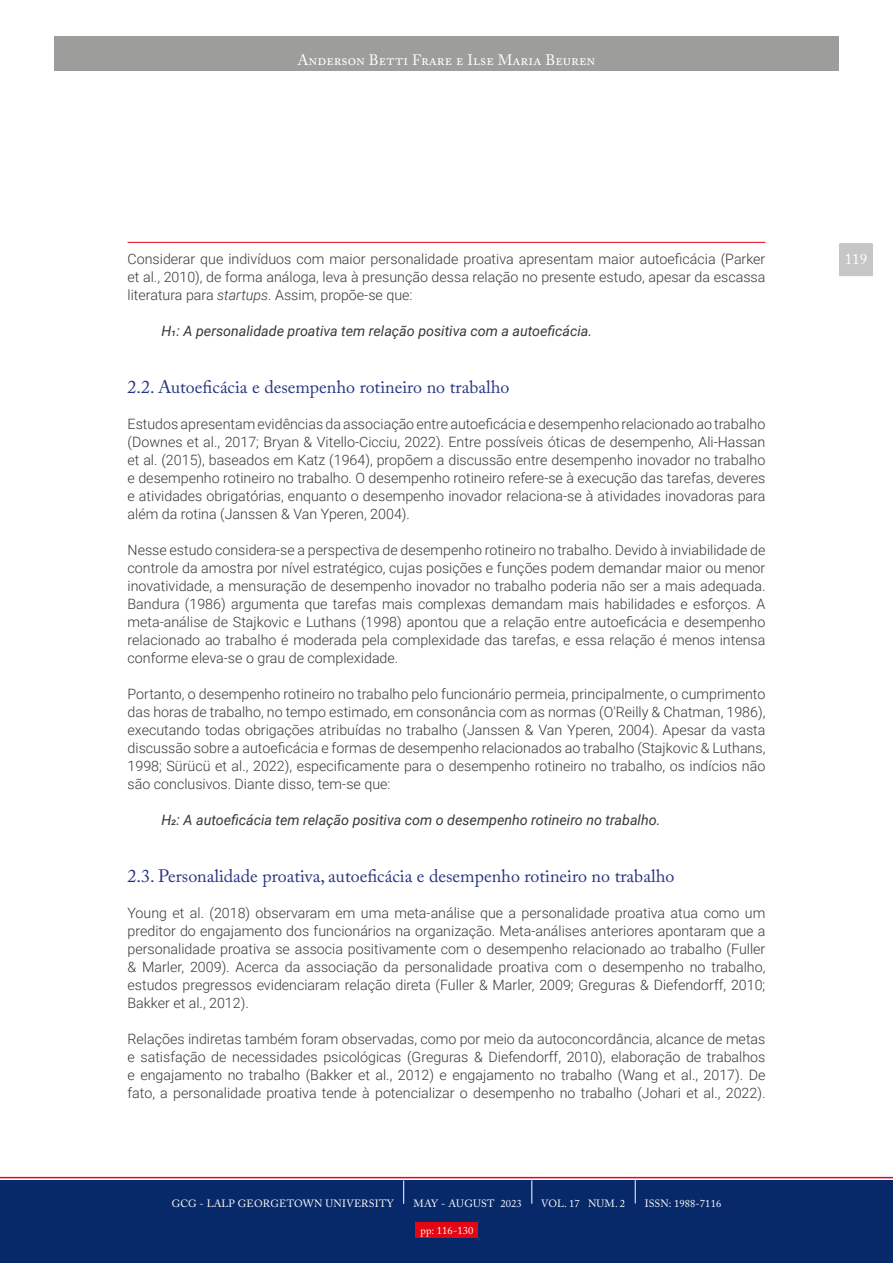
<style>
.page{position:relative;width:893px;height:1263px;background:#fff}
.page>*{position:absolute;margin:0;border:0;box-sizing:border-box;transform-origin:0 0}
.t1{font:18px "Adobe Caslon Pro";letter-spacing:-.005em;color:#283583}
.t2{font:15px "Adobe Caslon Pro";letter-spacing:.005em;color:#fff}
.t3{font:300 14.25px/18px "Roboto";color:#3a3835;text-align:justify}
.t4{font:italic 14.25px "Roboto";color:#3a3835}
.t5{font:10.5px "Adobe Caslon Pro";letter-spacing:.01em;color:#fff}
.s1{font-style:italic}
</style>
<div class="page">
<div style="left:54px;top:37px;width:785px;height:34px;background:#9d9d9c"></div>
<div style="left:0;top:1180px;width:893px;height:83px;background:#082969"></div>
<div style="left:416px;top:1222px;width:62px;height:15px;background:#e30613"></div>
<div style="left:839px;top:243px;width:34px;height:33px;background:#c6c6c6;border-radius:2px"></div>
<hr style="left:128px;top:242px;width:637px;height:1px;background:#e30613">
<svg style="left:0;top:1177px;width:893px;height:27px"></svg>
<p class="t2" style="left:297px;top:51px;width:300px">Anderson Betti Frare e Ilse Maria Beuren</p>
<p class="t3" style="left:128px;top:250px;width:639px">Considerar que indivíduos com maior personalidade proativa apresentam maior autoeficácia (Parker et al., 2010), de forma análoga, leva à presunção dessa relação no presente estudo, apesar da escassa literatura para <span class="s1">startups</span>. Assim, propõe-se que:</p>
<p class="t4" style="left:162px;top:321px;width:432px">H1: A personalidade proativa tem relação positiva com a autoeficácia.</p>
<p class="t1" style="left:128px;top:377px;width:383px">2.2. Autoeficácia e desempenho rotineiro no trabalho</p>
<p class="t3" style="left:128px;top:415px;width:639px">Estudos apresentam evidências da associação entre autoeficácia e desempenho relacionado ao trabalho (Downes et al., 2017; Bryan &amp; Vitello-Cicciu, 2022). Entre possíveis óticas de desempenho, Ali-Hassan et al. (2015), baseados em Katz (1964), propõem a discussão entre desempenho inovador no trabalho e desempenho rotineiro no trabalho. O desempenho rotineiro refere-se à execução das tarefas, deveres e atividades obrigatórias, enquanto o desempenho inovador relaciona-se à atividades inovadoras para além da rotina (Janssen &amp; Van Yperen, 2004).</p>
<p class="t3" style="left:128px;top:541px;width:639px">Nesse estudo considera-se a perspectiva de desempenho rotineiro no trabalho. Devido à inviabilidade de controle da amostra por nível estratégico, cujas posições e funções podem demandar maior ou menor inovatividade, a mensuração de desempenho inovador no trabalho poderia não ser a mais adequada.<br>Bandura (1986) argumenta que tarefas mais complexas demandam mais habilidades e esforços. A meta-análise de Stajkovic e Luthans (1998) apontou que a relação entre autoeficácia e desempenho relacionado ao trabalho é moderada pela complexidade das tarefas, e essa relação é menos intensa conforme eleva-se o grau de complexidade.</p>
<p class="t3" style="left:128px;top:685px;width:639px">Portanto, o desempenho rotineiro no trabalho pelo funcionário permeia, principalmente, o cumprimento das horas de trabalho, no tempo estimado, em consonância com as normas (O'Reilly &amp; Chatman, 1986), executando todas obrigações atribuídas no trabalho (Janssen &amp; Van Yperen, 2004). Apesar da vasta discussão sobre a autoeficácia e formas de desempenho relacionados ao trabalho (Stajkovic &amp; Luthans, 1998; Sürücü et al., 2022), especificamente para o desempenho rotineiro no trabalho, os indícios não são conclusivos. Diante disso, tem-se que:</p>
<p class="t4" style="left:162px;top:810px;width:500px">H2: A autoeficácia tem relação positiva com o desempenho rotineiro no trabalho.</p>
<p class="t1" style="left:128px;top:866px;width:548px">2.3. Personalidade proativa, autoeficácia e desempenho rotineiro no trabalho</p>
<p class="t3" style="left:128px;top:904px;width:639px">Young et al. (2018) observaram em uma meta-análise que a personalidade proativa atua como um preditor do engajamento dos funcionários na organização. Meta-análises anteriores apontaram que a personalidade proativa se associa positivamente com o desempenho relacionado ao trabalho (Fuller &amp; Marler, 2009). Acerca da associação da personalidade proativa com o desempenho no trabalho, estudos pregressos evidenciaram relação direta (Fuller &amp; Marler, 2009; Greguras &amp; Diefendorff, 2010; Bakker et al., 2012).</p>
<p class="t3" style="left:128px;top:1030px;width:639px">Relações indiretas também foram observadas, como por meio da autoconcordância, alcance de metas e satisfação de necessidades psicológicas (Greguras &amp; Diefendorff, 2010), elaboração de trabalhos e engajamento no trabalho (Bakker et al., 2012) e engajamento no trabalho (Wang et al., 2017). De fato, a personalidade proativa tende à potencializar o desempenho no trabalho (Johari et al., 2022).</p>
<p class="t5" style="left:172px;top:1197px;width:224px">GCG - LALP GEORGETOWN UNIVERSITY</p>
<p class="t5" style="left:414px;top:1197px;width:110px">MAY - AUGUST 2023</p>
<p class="t5" style="left:541px;top:1197px;width:85px">VOL. 17 NUM. 2</p>
<p class="t5" style="left:645px;top:1197px;width:78px">ISSN: 1988-7116</p>
<p class="t5" style="left:421px;top:1224px;width:54px">pp: 116-130</p>
<p class="t2" style="left:845px;top:250px;width:24px">119</p>
</div>
